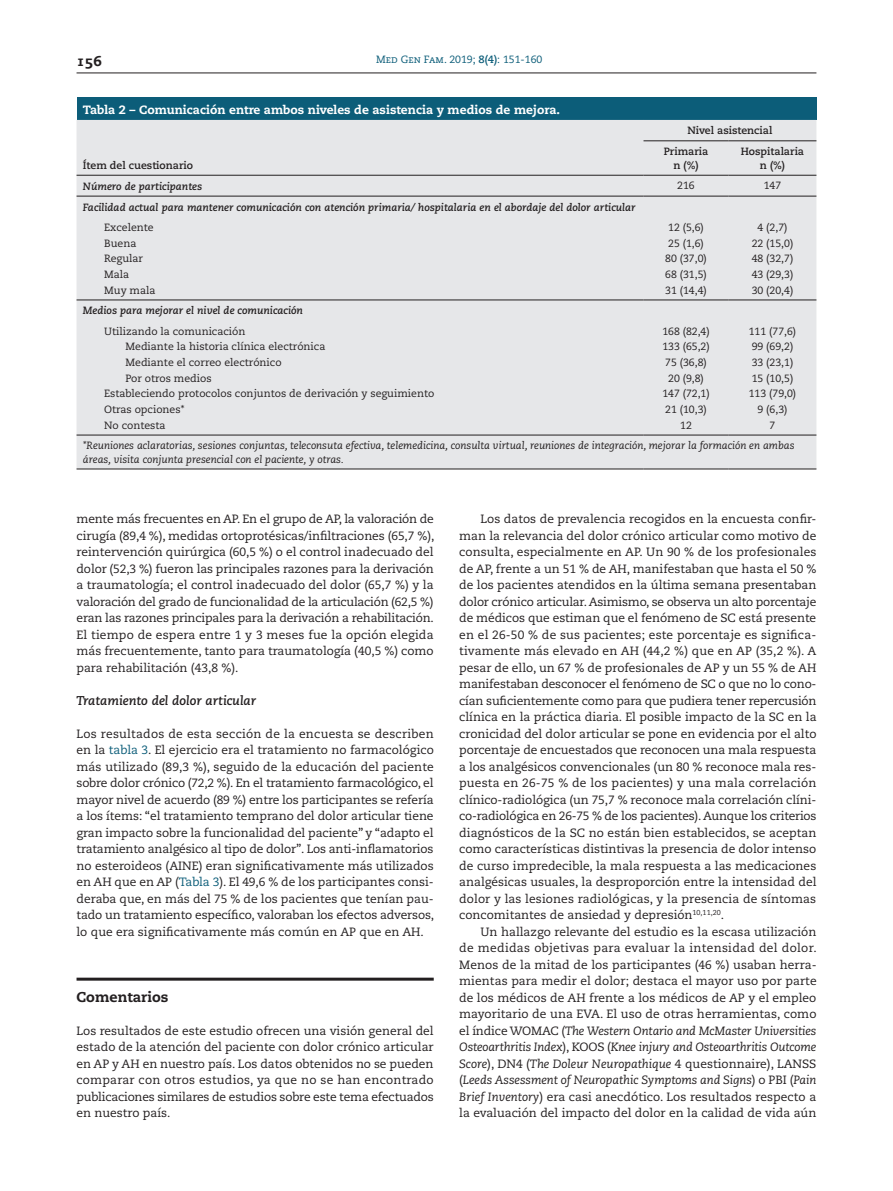
<style>
.page{position:relative;width:893px;height:1191px;background:#fff}
.page>*{position:absolute;margin:0;border:0;box-sizing:border-box;transform-origin:0 0}
.t1{font:800 14.25px "Caecilia";color:#231f20}
.t2{font:14.25px "Caecilia Heavy SC";color:#231f20}
.t3{font:italic 700 12.75px "Caecilia";color:#231f20}
.t4{font:12px/16.5px "Caecilia";color:#231f20;text-align:justify}
.t5{font:800 12px "Caecilia";color:#fff}
.t6{font:10.5px/15.6px "Caecilia";color:#231f20;text-align:center}
.t7{font:italic 10.5px/13.5px "Caecilia";color:#231f20}
.t8{font:italic 700 10.5px "Caecilia";color:#231f20}
.t9{font:700 10.5px/20.9px "Caecilia";color:#231f20}
.t10{font:10.5px "Caecilia";color:#0c5d79}
.s1{font-family:"Caecilia Roman SC"}
.s2{font-weight:700}
.s3{color:#0c5d79}
.s4{font-style:italic}
</style>
<div class="page">
<hr style="left:77px;top:73px;width:739px;height:1px;background:#231f20">
<hr style="left:77px;top:977px;width:357px;height:3px;background:#231f20">
<div style="left:77px;top:98px;width:739px;height:22px;background:#0c5d79"></div>
<div style="left:77px;top:120px;width:739px;height:349px;background:#e6e7e9"></div>
<hr style="left:643px;top:141px;width:86px;height:1px;background:#231f20">
<hr style="left:729px;top:141px;width:87px;height:1px;background:#231f20">
<hr style="left:77px;top:196px;width:566px;height:1px;background:#231f20">
<hr style="left:643px;top:196px;width:86px;height:1px;background:#231f20">
<hr style="left:729px;top:196px;width:87px;height:1px;background:#231f20">
<hr style="left:77px;top:469px;width:566px;height:1px;background:#231f20">
<hr style="left:643px;top:469px;width:86px;height:1px;background:#231f20">
<hr style="left:729px;top:469px;width:87px;height:1px;background:#231f20">
<hr style="left:77px;top:175px;width:566px;height:1px;background:#231f20">
<hr style="left:643px;top:175px;width:86px;height:1px;background:#231f20">
<hr style="left:729px;top:175px;width:87px;height:1px;background:#231f20">
<hr style="left:77px;top:300px;width:566px;height:1px;background:#231f20">
<hr style="left:643px;top:300px;width:86px;height:1px;background:#231f20">
<hr style="left:729px;top:300px;width:87px;height:1px;background:#231f20">
<hr style="left:77px;top:435px;width:566px;height:1px;background:#231f20">
<hr style="left:643px;top:435px;width:86px;height:1px;background:#231f20">
<hr style="left:729px;top:435px;width:87px;height:1px;background:#231f20">
<p class="t2" style="left:77px;top:52px;width:27px">156</p>
<p class="t10" style="left:376px;top:53px;width:168px"><span class="s1">Med Gen Fam.</span> 2019; <span class="s2">8(4)</span>: 151-160</p>
<p class="t5" style="left:83px;top:102px;width:479px">Tabla 2 – Comunicación entre ambos niveles de asistencia y medios de mejora.</p>
<p class="t9" style="left:83px;top:155px;width:112px">Ítem del cuestionario</p>
<p class="t9" style="left:664px;top:120px;width:110px;text-indent:24px">Nivel asistencial<br>Primaria</p>
<p class="t9" style="left:673px;top:155px;width:27px">n (%)</p>
<p class="t9" style="left:741px;top:145px;width:65px;line-height:13.5px;text-align:center">Hospitalaria n (%)</p>
<p class="t8" style="left:83px;top:180px;width:121px">Número de participantes</p>
<p class="t6" style="left:677px;top:178px;width:19px">216</p>
<p class="t6" style="left:764px;top:178px;width:19px">147</p>
<p class="t8" style="left:83px;top:201px;width:554px">Facilidad actual para mantener comunicación con atención primaria/ hospitalaria en el abordaje del dolor articular</p>
<p class="t6" style="left:104px;top:220px;width:53px;text-align:left">Excelente<br>Buena<br>Regular<br>Mala<br>Muy mala</p>
<p class="t6" style="left:665px;top:220px;width:43px;text-align:left">12 (5,6)<br>25 (1,6)<br>80 (37,0)<br>68 (31,5)<br>31 (14,4)</p>
<p class="t6" style="left:752px;top:220px;width:43px">4 (2,7)<br>22 (15,0)<br>48 (32,7)<br>43 (29,3)<br>30 (20,4)</p>
<p class="t8" style="left:83px;top:305px;width:222px">Medios para mejorar el nivel de comunicación</p>
<p class="t6" style="left:104px;top:323px;width:143px">Utilizando la comunicación</p>
<p class="t6" style="left:125px;top:339px;width:201px">Mediante la historia clínica electrónica</p>
<p class="t6" style="left:125px;top:355px;width:158px">Mediante el correo electrónico</p>
<p class="t6" style="left:125px;top:370px;width:88px">Por otros medios</p>
<p class="t6" style="left:104px;top:386px;width:332px">Estableciendo protocolos conjuntos de derivación y seguimiento</p>
<p class="t6" style="left:104px;top:402px;width:82px">Otras opciones*</p>
<p class="t6" style="left:104px;top:417px;width:63px">No contesta</p>
<p class="t6" style="left:662px;top:323px;width:49px">168 (82,4)<br>133 (65,2)<br>75 (36,8)<br>20 (9,8)<br>147 (72,1)<br>21 (10,3)<br>12</p>
<p class="t6" style="left:749px;top:323px;width:49px">111 (77,6)<br>99 (69,2)<br>33 (23,1)<br>15 (10,5)<br>113 (79,0)<br>9 (6,3)<br>7</p>
<p class="t7" style="left:83px;top:439px;width:713px">*Reuniones aclaratorias, sesiones conjuntas, teleconsuta efectiva, telemedicina, consulta virtual, reuniones de integración, mejorar la formación en ambas áreas, visita conjunta presencial con el paciente, y otras.</p>
<p class="t4" style="left:77px;top:511px;width:359px">mente más frecuentes en AP. En el grupo de AP, la valoración de cirugía (89,4 %), medidas ortoprotésicas/infiltraciones (65,7 %), reintervención quirúrgica (60,5 %) o el control inadecuado del dolor (52,3 %) fueron las principales razones para la derivación a traumatología; el control inadecuado del dolor (65,7 %) y la valoración del grado de funcionalidad de la articulación (62,5 %) eran las razones principales para la derivación a rehabilitación.<br>El tiempo de espera entre 1 y 3 meses fue la opción elegida más frecuentemente, tanto para traumatología (40,5 %) como para rehabilitación (43,8 %).</p>
<p class="t3" style="left:77px;top:693px;width:181px">Tratamiento del dolor articular</p>
<p class="t4" style="left:77px;top:725px;width:359px">Los resultados de esta sección de la encuesta se describen en la <span class="s3">tabla 3</span>. El ejercicio era el tratamiento no farmacológico más utilizado (89,3 %), seguido de la educación del paciente sobre dolor crónico (72,2 %). En el tratamiento farmacológico, el mayor nivel de acuerdo (89 %) entre los participantes se refería a los ítems: “el tratamiento temprano del dolor articular tiene gran impacto sobre la funcionalidad del paciente” y “adapto el tratamiento analgésico al tipo de dolor”. Los anti-inflamatorios no esteroideos (AINE) eran significativamente más utilizados en AH que en AP (<span class="s3">Tabla 3</span>). El 49,6 % de los participantes consi&shy;deraba que, en más del 75 % de los pacientes que tenían pau&shy;tado un tratamiento específico, valoraban los efectos adversos, lo que era significativamente más común en AP que en AH.</p>
<p class="t1" style="left:77px;top:988px;width:93px">Comentarios</p>
<p class="t4" style="left:77px;top:1022px;width:359px">Los resultados de este estudio ofrecen una visión general del estado de la atención del paciente con dolor crónico articular en AP y AH en nuestro país. Los datos obtenidos no se pueden comparar con otros estudios, ya que no se han encontrado publicaciones similares de estudios sobre este tema efectuados en nuestro país.</p>
<p class="t4" style="left:459px;top:511px;width:359px;text-indent:21px">Los datos de prevalencia recogidos en la encuesta confir&shy;man la relevancia del dolor crónico articular como motivo de consulta, especialmente en AP. Un 90 % de los profesionales de AP, frente a un 51 % de AH, manifestaban que hasta el 50 % de los pacientes atendidos en la última semana presentaban dolor crónico articular. Asimismo, se observa un alto porcentaje de médicos que estiman que el fenómeno de SC está presente en el 26-50 % de sus pacientes; este porcentaje es significa&shy;tivamente más elevado en AH (44,2 %) que en AP (35,2 %). A pesar de ello, un 67 % de profesionales de AP y un 55 % de AH manifestaban desconocer el fenómeno de SC o que no lo cono&shy;cían suficientemente como para que pudiera tener repercusión clínica en la práctica diaria. El posible impacto de la SC en la cronicidad del dolor articular se pone en evidencia por el alto porcentaje de encuestados que reconocen una mala respuesta a los analgésicos convencionales (un 80 % reconoce mala res&shy;puesta en 26-75 % de los pacientes) y una mala correlación clínico-radiológica (un 75,7 % reconoce mala correlación clíni&shy;co-radiológica en 26-75 % de los pacientes). Aunque los criterios diagnósticos de la SC no están bien establecidos, se aceptan como características distintivas la presencia de dolor intenso de curso impredecible, la mala respuesta a las medicaciones analgésicas usuales, la desproporción entre la intensidad del dolor y las lesiones radiológicas, y la presencia de síntomas concomitantes de ansiedad y depresión<sup>10,11,20</sup>.</p>
<p class="t4" style="left:459px;top:923px;width:359px;text-indent:21px">Un hallazgo relevante del estudio es la escasa utilización de medidas objetivas para evaluar la intensidad del dolor.<br>Menos de la mitad de los participantes (46 %) usaban herra&shy;mientas para medir el dolor; destaca el mayor uso por parte de los médicos de AH frente a los médicos de AP y el empleo mayoritario de una EVA. El uso de otras herramientas, como el índice WOMAC (<span class="s4">The Western Ontario and McMaster Universities Osteoarthritis Index</span>), KOOS (<span class="s4">Knee injury and Osteoarthritis Outcome Score</span>), DN4 (<span class="s4">The Doleur Neuropathique</span> 4 questionnaire), LANSS (<span class="s4">Leeds Assessment of Neuropathic Symptoms and Signs</span>) o PBI (<span class="s4">Pain Brief Inventory</span>) era casi anecdótico. Los resultados respecto a la evaluación del impacto del dolor en la calidad de vida aún</p>
</div>
